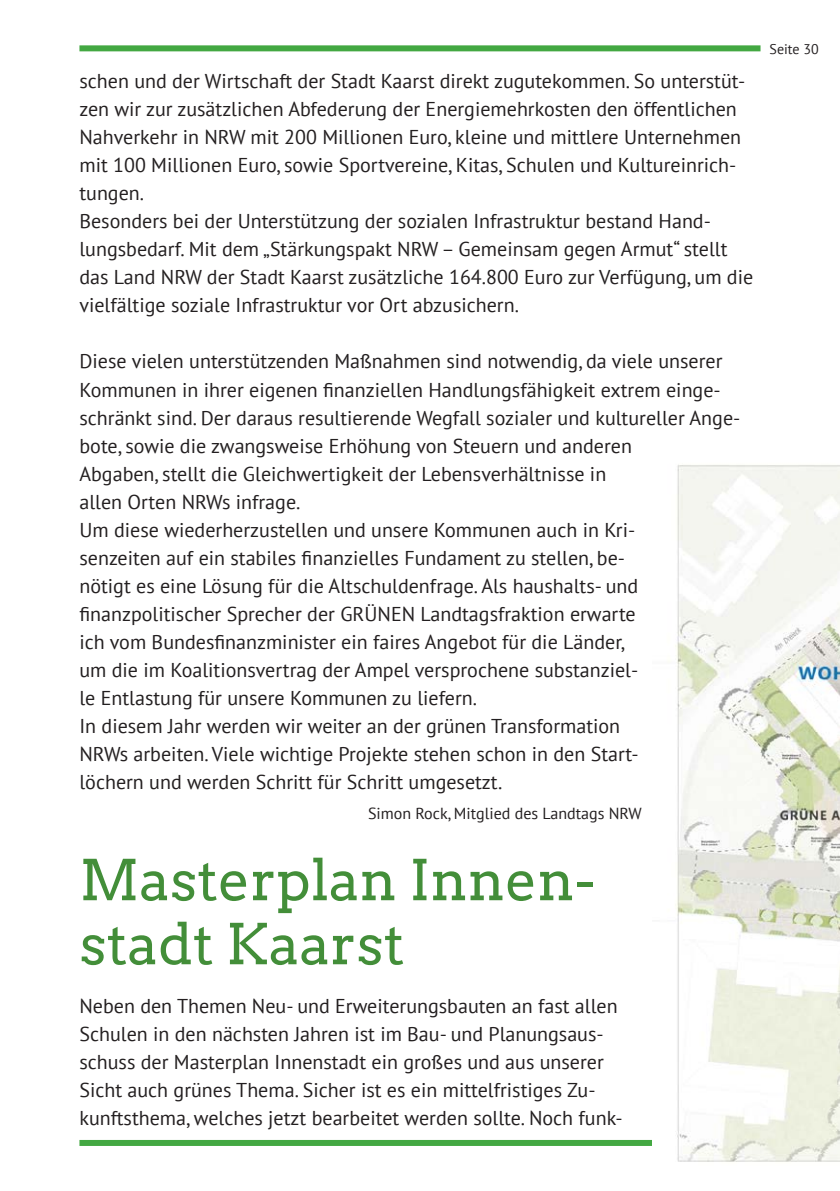
<style>
.page{position:relative;width:840px;height:1191px;background:#fff}
.page>*{position:absolute;margin:0;border:0;box-sizing:border-box;transform-origin:0 0}
.t1{font:56px/64px "Arvo";color:#438e39}
.t2{font:20px/28px "PT Sans";color:#231f20}
.t3{font:16px "PT Sans";color:#231f20}
.t4{font:14px "PT Sans";color:#231f20}
</style>
<div class="page">
<div style="left:79px;top:45px;width:681px;height:6px;background:#43a842"></div>
<div style="left:79px;top:1140px;width:681px;height:6px;background:#43a842"></div>
<img style="left:652px;top:465px;width:187px;height:697px">
<p class="t2" style="left:79px;top:67px;width:675px">schen und der Wirtschaft der Stadt Kaarst direkt zugutekommen. So unterstüt&shy;zen wir zur zusätzlichen Abfederung der Energiemehrkosten den öffentlichen Nahverkehr in NRW mit 200 Millionen Euro, kleine und mittlere Unternehmen mit 100 Millionen Euro, sowie Sportvereine, Kitas, Schulen und Kultureinrich&shy;tungen.<br>Besonders bei der Unterstützung der sozialen Infrastruktur bestand Hand&shy;lungsbedarf. Mit dem „Stärkungspakt NRW – Gemeinsam gegen Armut“ stellt das Land NRW der Stadt Kaarst zusätzliche 164.800 Euro zur Verfügung, um die vielfältige soziale Infrastruktur vor Ort abzusichern.</p>
<p class="t2" style="left:79px;top:347px;width:662px">Diese vielen unterstützenden Maßnahmen sind notwendig, da viele unserer Kommunen in ihrer eigenen finanziellen Handlungsfähigkeit extrem einge&shy;schränkt sind. Der daraus resultierende Wegfall sozialer und kultureller Ange&shy;bote, sowie die zwangsweise Erhöhung von Steuern und anderen<br>Abgaben, stellt die Gleichwertigkeit der Lebensverhältnisse in<br>allen Orten NRWs infrage.<br>Um diese wiederherzustellen und unsere Kommunen auch in Kri-<br>senzeiten auf ein stabiles finanzielles Fundament zu stellen, be-<br>nötigt es eine Lösung für die Altschuldenfrage. Als haushalts- und finanzpolitischer Sprecher der GRÜNEN Landtagsfraktion erwarte<br>ich vom Bundesfinanzminister ein faires Angebot für die Länder,<br>um die im Koalitionsvertrag der Ampel versprochene substanziel-<br>le Entlastung für unsere Kommunen zu liefern.<br>In diesem Jahr werden wir weiter an der grünen Transformation<br>NRWs arbeiten. Viele wichtige Projekte stehen schon in den Start-<br>löchern und werden Schritt für Schritt umgesetzt.</p>
<p class="t3" style="left:368px;top:803px;width:275px">Simon Rock, Mitglied des Landtags NRW</p>
<h1 class="t1" style="left:79px;top:848px;width:516px">Masterplan Innen&shy;stadt Kaarst</h1>
<p class="t2" style="left:79px;top:991px;width:544px">Neben den Themen Neu- und Erweiterungsbauten an fast allen Schulen in den nächsten Jahren ist im Bau- und Planungsaus&shy;schuss der Masterplan Innenstadt ein großes und aus unserer Sicht auch grünes Thema. Sicher ist es ein mittelfristiges Zu&shy;kunftsthema, welches jetzt bearbeitet werden sollte. Noch funk-</p>
<p class="t4" style="left:769px;top:40px;width:50px">Seite 30</p>
</div>
